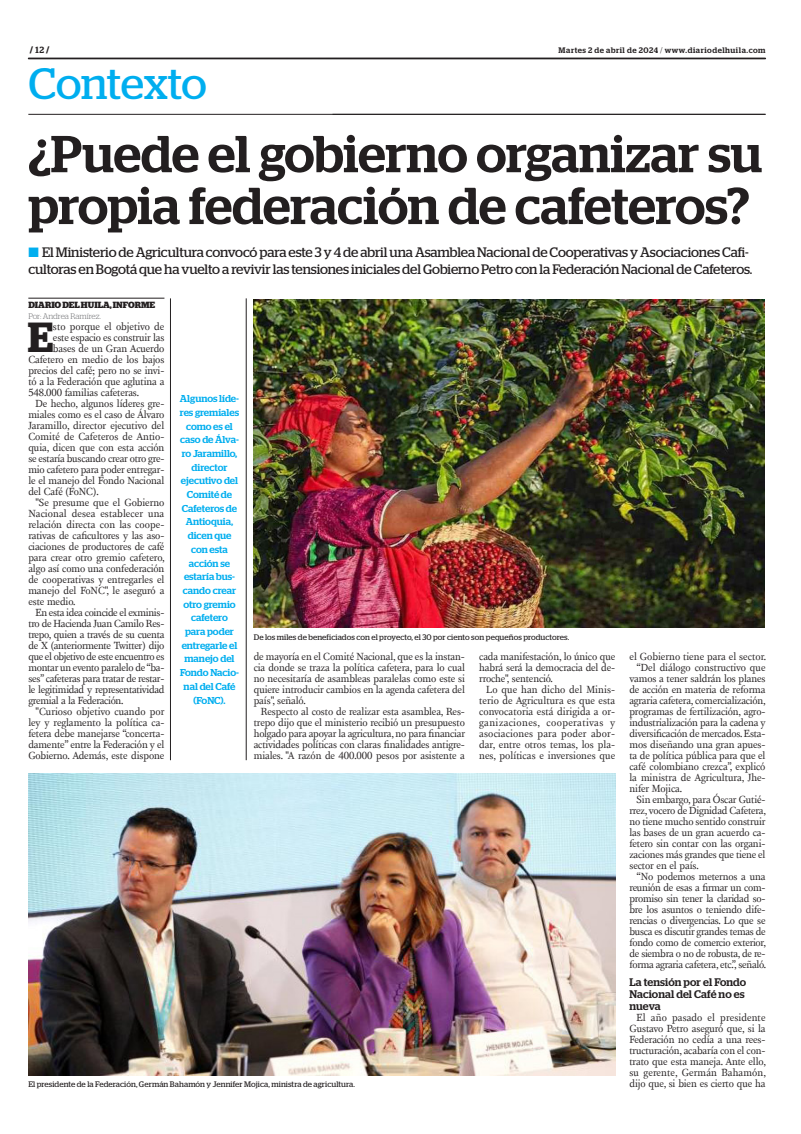
<style>
.page{position:relative;width:801px;height:1134px;background:#fff}
.page>*{position:absolute;margin:0;border:0;box-sizing:border-box;transform-origin:0 0}
.TITULO{font:500 51.8px/51.8px "Stag";letter-spacing:-.005em;color:#231f20}
.t1{font:43.9px "Stag";letter-spacing:-.005em;color:#00aeef}
.TEXTO_UNO{font:600 42px "Stag";color:#231f20}
.SUMARIO{font:13.7px/16.5px "Stag";letter-spacing:-.01em;color:#231f20}
.INTERTITULO{font:500 11px/12px "Stag";letter-spacing:.005em;color:#231f20}
.TEXTO{font:10.6px/11px "New Fournier BP";letter-spacing:-.01em;color:#231f20;text-align:justify}
.TEXTO_UNO-2{font:10.6px "New Fournier BP";letter-spacing:-.01em;color:#231f20}
.DESTACADO_AZUL{font:500 10px/13.7px "Stag";color:#00aeef;text-align:center}
.CREDITO_1{font:700 9px "Stag";color:#231f20}
.PIE_DE_FOTO{font:8px "Stag";letter-spacing:.01em;color:#231f20}
.t2{font:500 8px "Stag";letter-spacing:.065em;color:#231f20}
.CREDITO_2{font:300 8px "Stag";color:#6c6d70}
.s1{font-weight:500}
.s2{font-weight:300}
.s3{color:#00aeef}
</style>
<div class="page">
<svg style="left:28px;top:58px;width:737px;height:1px"></svg>
<hr style="left:28px;top:114px;width:737px;height:1px;background:#231f20">
<img style="left:254px;top:300px;width:510px;height:327px">
<img style="left:28px;top:773px;width:587px;height:302px">
<hr style="left:28px;top:298px;width:136px;height:1px;background:#231f20">
<hr style="left:170px;top:298px;width:1px;height:462px;background:#231f20">
<hr style="left:246px;top:298px;width:1px;height:462px;background:#231f20">
<p class="CREDITO_1" style="left:30px;top:45px;width:21px">/ <span class="s1">12</span> /</p>
<p class="t2" style="left:559px;top:45px;width:208px">Martes 2 de abril de 2024 <span class="s2">/</span> www.diariodelhuila.com</p>
<p class="t1" style="left:28px;top:58px;width:180px">Contexto</p>
<p class="TITULO" style="left:28px;top:128px;width:735px">¿Puede el gobierno organizar su propia federación de cafeteros?</p>
<p class="SUMARIO" style="left:28px;top:244px;width:725px"><span class="s3">■</span> El Ministerio de Agricultura convocó para este 3 y 4 de abril una Asamblea Nacional de Cooperativas y Asociaciones Cafi&shy;cultoras en Bogotá que ha vuelto a revivir las tensiones iniciales del Gobierno Petro con la Federación Nacional de Cafeteros.</p>
<p class="CREDITO_1" style="left:28px;top:300px;width:128px">DIARIO DEL HUILA, INFORME</p>
<p class="CREDITO_2" style="left:28px;top:312px;width:74px">Por: Andrea Ramírez.</p>
<p class="TEXTO_UNO" style="left:28px;top:313px;width:27px">E</p>
<p class="TEXTO_UNO-2" style="left:53px;top:320px;width:113px">sto porque el objetivo de</p>
<p class="TEXTO_UNO-2" style="left:53px;top:331px;width:113px">este espacio es construir las</p>
<p class="TEXTO_UNO-2" style="left:53px;top:342px;width:113px">bases de un Gran Acuerdo</p>
<p class="TEXTO_UNO-2" style="left:28px;top:353px;width:138px">Cafetero en medio de los bajos</p>
<p class="TEXTO_UNO-2" style="left:28px;top:364px;width:138px">precios del café; pero no se invi-</p>
<p class="TEXTO_UNO-2" style="left:28px;top:375px;width:138px">tó a la Federación que aglutina a</p>
<p class="TEXTO_UNO-2" style="left:28px;top:386px;width:112px">548.000 familias cafeteras.</p>
<p class="TEXTO" style="left:28px;top:398px;width:138px;text-indent:7px">De hecho, algunos líderes gre&shy;miales como es el caso de Álvaro Jaramillo, director ejecutivo del Comité de Cafeteros de Antio&shy;quia, dicen que con esta acción se estaría buscando crear otro gre&shy;mio cafetero para poder entregar&shy;le el manejo del Fondo Nacional del Café (FoNC).</p>
<p class="TEXTO" style="left:28px;top:497px;width:138px;text-indent:7px">"Se presume que el Gobierno Nacional desea establecer una relación directa con las coope&shy;rativas de caficultores y las aso&shy;ciaciones de productores de café para crear otro gremio cafetero, algo así como una confederación de cooperativas y entregarles el manejo del FoNC", le aseguró a este medio.</p>
<p class="TEXTO" style="left:28px;top:607px;width:138px;text-indent:7px">En esta idea coincide el exminis&shy;tro de Hacienda Juan Camilo Res&shy;trepo, quien a través de su cuenta de X (anteriormente Twitter) dijo que el objetivo de este encuentro es montar un evento paralelo de “ba&shy;ses” cafeteras para tratar de restar&shy;le legitimidad y representatividad gremial a la Federación.</p>
<p class="TEXTO" style="left:28px;top:706px;width:138px;text-indent:7px">"Curioso objetivo cuando por ley y reglamento la política ca&shy;fetera debe manejarse “concerta&shy;damente” entre la Federación y el Gobierno. Además, este dispone</p>
<p class="DESTACADO_AZUL" style="left:180px;top:392px;width:61px">Algunos líde&shy;res gremiales como es el caso de Álva&shy;ro Jaramillo, director ejecutivo del<br>Comité de<br>Cafeteros de<br>Antioquia, dicen que con esta acción se estaría bus&shy;cando crear otro gremio cafetero para poder entregarle el manejo del<br>Fondo Nacio&shy;nal del Café (FoNC).</p>
<p class="PIE_DE_FOTO" style="left:254px;top:632px;width:317px">De los miles de beneficiados con el proyecto, el 30 por ciento son pequeños productores.</p>
<p class="TEXTO" style="left:254px;top:651px;width:213px">de mayoría en el Comité Nacional, que es la instan&shy;cia donde se traza la política cafetera, para lo cual no necesitaría de asambleas paralelas como este si quiere introducir cambios en la agenda cafetera del país", señaló.</p>
<p class="TEXTO" style="left:254px;top:706px;width:213px;text-indent:7px">Respecto al costo de realizar esta asamblea, Res&shy;trepo dijo que el ministerio recibió un presupuesto holgado para apoyar la agricultura, no para financiar actividades políticas con claras finalidades antigre&shy;miales. "A razón de 400.000 pesos por asistente a</p>
<p class="TEXTO" style="left:479px;top:651px;width:138px">cada manifestación, lo único que habrá será la democracia del de&shy;rroche", sentenció.</p>
<p class="TEXTO" style="left:479px;top:684px;width:138px;text-indent:7px">Lo que han dicho del Minis&shy;terio de Agricultura es que esta convocatoria está dirigida a or&shy;ganizaciones, cooperativas y asociaciones para poder abor&shy;dar, entre otros temas, los pla&shy;nes, políticas e inversiones que</p>
<p class="TEXTO" style="left:629px;top:651px;width:138px">el Gobierno tiene para el sector.</p>
<p class="TEXTO" style="left:629px;top:662px;width:138px;text-indent:7px">“Del diálogo constructivo que vamos a tener saldrán los planes de acción en materia de reforma agraria cafetera, comercialización, programas de fertilización, agro&shy;industrialización para la cadena y diversificación de mercados. Esta&shy;mos diseñando una gran apues&shy;ta de política pública para que el café colombiano crezca”, explicó la ministra de Agricultura, Jhe&shy;nifer Mojica.</p>
<p class="TEXTO" style="left:629px;top:794px;width:138px;text-indent:7px">Sin embargo, para Óscar Gutié&shy;rrez, vocero de Dignidad Cafetera, no tiene mucho sentido construir las bases de un gran acuerdo ca&shy;fetero sin contar con las organi&shy;zaciones más grandes que tiene el sector en el país.</p>
<p class="TEXTO" style="left:629px;top:871px;width:138px;text-indent:7px">“No podemos meternos a una reunión de esas a firmar un com&shy;promiso sin tener la claridad so&shy;bre los asuntos o teniendo dife&shy;rencias o divergencias. Lo que se busca es discutir grandes temas de fondo como de comercio exterior, de siembra o no de robusta, de re&shy;forma agraria cafetera, etc.”, señaló.</p>
<p class="INTERTITULO" style="left:629px;top:976px;width:118px">La tensión por el Fondo<br>Nacional del Café no es nueva</p>
<p class="TEXTO" style="left:629px;top:1012px;width:138px;text-indent:7px">El año pasado el presidente Gustavo Petro aseguró que, si la Federación no cedía a una rees&shy;tructuración, acabaría con el con&shy;trato que esta maneja. Ante ello, su gerente, Germán Bahamón, dijo que, si bien es cierto que ha</p>
<p class="PIE_DE_FOTO" style="left:28px;top:1079px;width:328px">El presidente de la Federación, Germán Bahamón y Jennifer Mojica, ministra de agricultura.</p>
</div>
